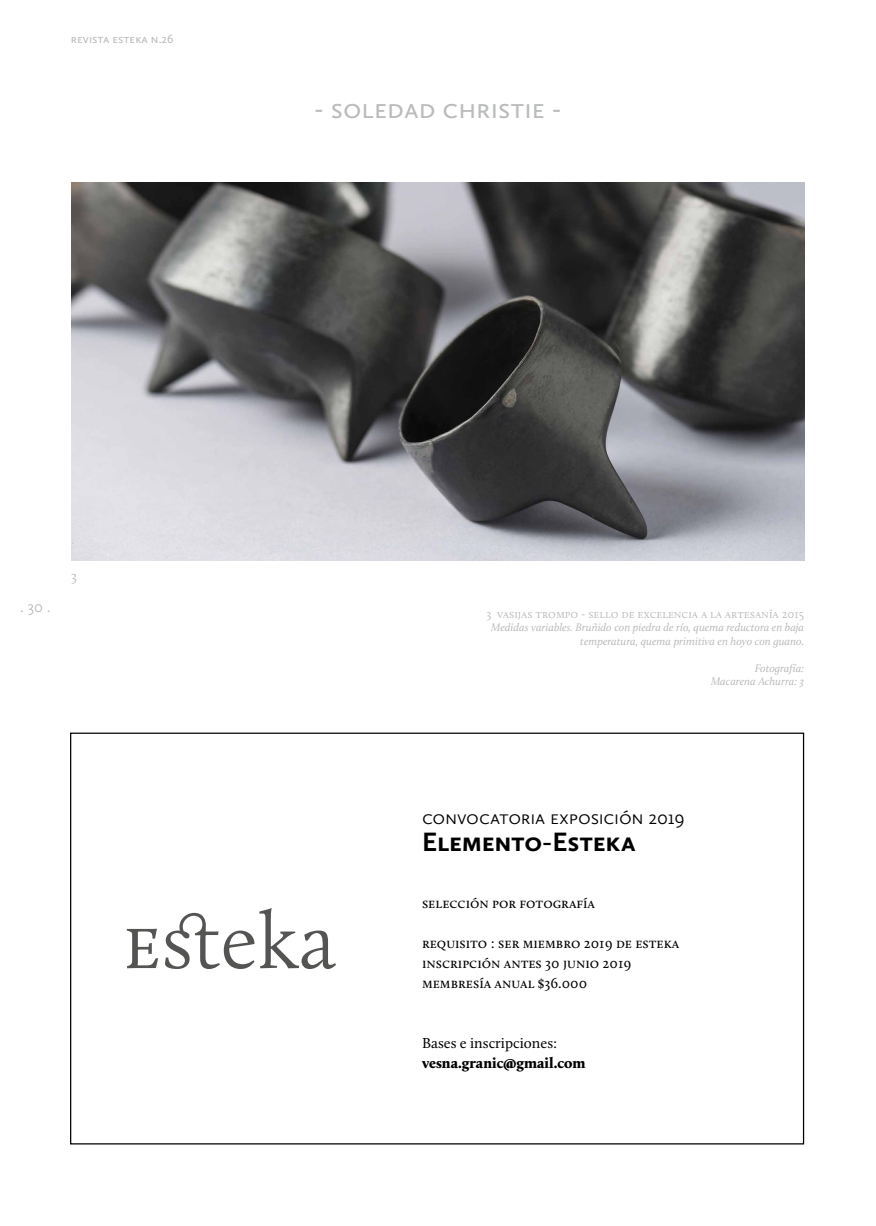
<style>
.page{position:relative;width:876px;height:1226px;background:#fff}
.page>*{position:absolute;margin:0;border:0;box-sizing:border-box;transform-origin:0 0}
.t1{font:28.75px "Calluna Sans";color:#b9bcba}
.t2{font:700 27.5px "Calluna Sans";letter-spacing:-.005em;color:#000}
.t3{font:300 20px "Calluna Sans";letter-spacing:-.015em;color:#000}
.t4{font:300 16.25px "Calluna Sans";color:#b9bcba}
.t5{font:15px/20px "Calluna";color:#000}
.t6{font:900 15px "Calluna";color:#000}
.t7{font:300 15px "Calluna";color:#b9bcba}
.t8{font:300 12.5px "Calluna";color:#b9bcba}
.t9{font:12.5px "Calluna Sans";color:#b9bcba}
.t10{font:italic 11.25px/13.5px "Calluna";color:#b9bcba;text-align:right}
</style>
<div class="page">
<img style="left:71px;top:182px;width:732px;height:379px">
<svg style="left:127px;top:929px;width:31px;height:39px"></svg>
<svg style="left:165px;top:908px;width:171px;height:61px"></svg>
<p class="t9" style="left:71px;top:31px;width:104px">revista esteka n.26</p>
<h1 class="t1" style="left:314px;top:91px;width:249px">- soledad christie -</h1>
<h3 class="t4" style="left:20px;top:597px;width:32px">. 30 .</h3>
<h3 class="t7" style="left:71px;top:567px;width:7px">3</h3>
<p class="t8" style="left:486px;top:606px;width:319px">3 vasijas trompo - sello de excelencia a la artesanía 2015</p>
<p class="t10" style="left:490px;top:621px;width:314px">Medidas variables. Bruñido con piedra de río, quema reductora en baja temperatura, quema primitiva en hoyo con guano.</p>
<p class="t10" style="left:710px;top:661px;width:95px">Fotografía:<br>Macarena Achurra: 3</p>
<h3 class="t3" style="left:422px;top:805px;width:264px">convocatoria exposición 2019</h3>
<h2 class="t2" style="left:422px;top:825px;width:215px">Elemento-Esteka</h2>
<h3 class="t5" style="left:422px;top:893px;width:174px">selección por fotografía</h3>
<h3 class="t5" style="left:422px;top:933px;width:259px">requisito : ser miembro 2019 de esteka inscripción antes 30 junio 2019 membresía anual $36.000</h3>
<h3 class="t5" style="left:422px;top:1033px;width:137px">Bases e inscripciones:</h3>
<h3 class="t6" style="left:422px;top:1053px;width:165px">vesna.granic@gmail.com</h3>
</div>
